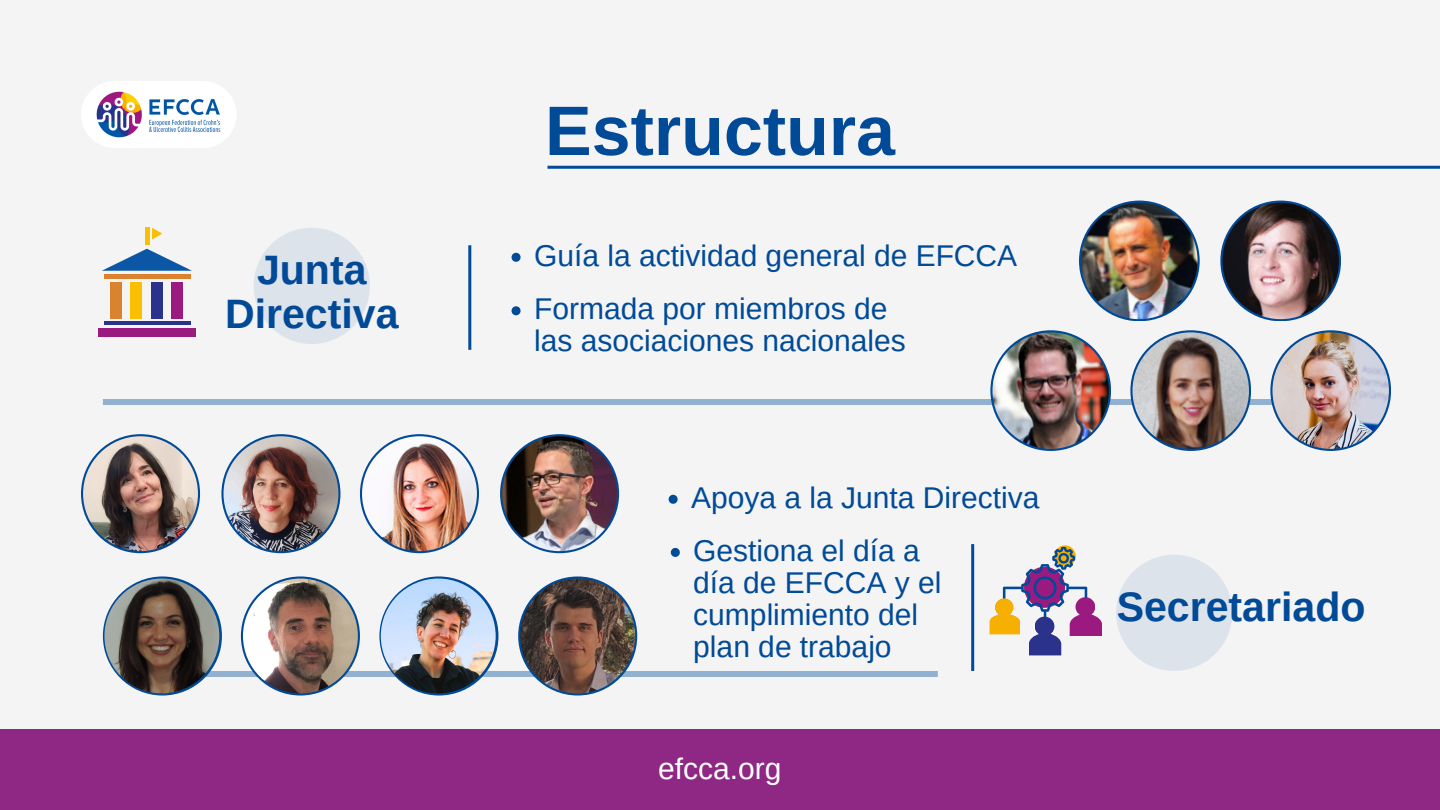
<style>
.page{position:relative;width:1440px;height:810px;background:#f4f4f4}
.page>*{position:absolute;margin:0;border:0;box-sizing:border-box;transform-origin:0 0}
.t1{font:700 70px "Arimo";color:#004a98}
.t2{font:700 41.1px/44.2px "Arimo";color:#004a98;text-align:center}
.t3{font:30px/32.2px "Arimo";color:#004a98}
.t4{font:30px "Arimo";color:#fff}
</style>
<div class="page">
<hr style="left:547px;top:166px;width:893px;height:3px;background:#004a98">
<div style="left:81px;top:81px;width:156px;height:67px;background:#fff;border-radius:33px"></div>
<img style="left:96px;top:91px;width:125px;height:47px">
<div style="left:171px;top:282px;width:12px;height:36px;background:#9b1a80"></div>
<div style="left:110px;top:282px;width:12px;height:36px;background:#da822d"></div>
<div style="left:130px;top:282px;width:12px;height:36px;background:#fbbf02"></div>
<div style="left:151px;top:282px;width:12px;height:36px;background:#2a328b"></div>
<div style="left:98px;top:328px;width:98px;height:9px;background:#9b1a80"></div>
<hr style="left:104px;top:322px;width:86px;height:3px;background:#2a328b">
<svg style="left:102px;top:249px;width:90px;height:22px"></svg>
<div style="left:145px;top:228px;width:5px;height:17px;background:#fbbf02"></div>
<svg style="left:152px;top:228px;width:10px;height:11px"></svg>
<div style="left:104px;top:274px;width:86px;height:5px;background:#da822d"></div>
<div style="left:254px;top:228px;width:116px;height:116px;background:#dce3ea;border-radius:50%"></div>
<svg style="left:512px;top:253px;width:9px;height:9px"></svg>
<svg style="left:512px;top:306px;width:9px;height:9px"></svg>
<hr style="left:468px;top:245px;width:3px;height:105px;background:#004a98">
<div style="left:0;top:729px;width:1440px;height:81px;background:#8f2884"></div>
<svg style="left:1054px;top:545px;width:22px;height:22px"></svg>
<svg style="left:990px;top:547px;width:112px;height:108px"></svg>
<div style="left:1035px;top:617px;width:19px;height:19px;background:#2a328b;border-radius:50%"></div>
<div style="left:1116px;top:555px;width:116px;height:116px;background:#dce3ea;border-radius:50%"></div>
<hr style="left:971px;top:544px;width:3px;height:127px;background:#004a98">
<div style="left:103px;top:399px;width:1215px;height:6px;background:#92b0cf"></div>
<svg style="left:1079px;top:201px;width:121px;height:120px"></svg>
<img style="left:1081px;top:203px;width:117px;height:116px;border-radius:50%">
<svg style="left:1220px;top:201px;width:121px;height:120px"></svg>
<img style="left:1222px;top:203px;width:117px;height:116px;border-radius:50%">
<svg style="left:990px;top:330px;width:121px;height:121px"></svg>
<img style="left:993px;top:332px;width:116px;height:117px;border-radius:50%">
<svg style="left:1130px;top:330px;width:121px;height:121px"></svg>
<img style="left:1133px;top:332px;width:116px;height:117px;border-radius:50%">
<svg style="left:1270px;top:330px;width:121px;height:121px"></svg>
<img style="left:1272px;top:332px;width:117px;height:117px;border-radius:50%">
<svg style="left:671px;top:548px;width:9px;height:9px"></svg>
<svg style="left:669px;top:495px;width:9px;height:9px"></svg>
<div style="left:149px;top:671px;width:789px;height:6px;background:#92b0cf"></div>
<svg style="left:81px;top:434px;width:119px;height:119px"></svg>
<img style="left:83px;top:436px;width:115px;height:115px;border-radius:50%">
<svg style="left:221px;top:434px;width:119px;height:119px"></svg>
<img style="left:224px;top:436px;width:114px;height:115px;border-radius:50%">
<svg style="left:360px;top:434px;width:119px;height:119px"></svg>
<img style="left:362px;top:436px;width:115px;height:115px;border-radius:50%">
<svg style="left:103px;top:576px;width:119px;height:120px"></svg>
<svg style="left:379px;top:576px;width:119px;height:120px"></svg>
<svg style="left:518px;top:576px;width:119px;height:120px"></svg>
<img style="left:520px;top:579px;width:115px;height:114px;border-radius:50%">
<svg style="left:241px;top:576px;width:119px;height:120px"></svg>
<img style="left:243px;top:579px;width:115px;height:114px;border-radius:50%">
<img style="left:104px;top:579px;width:115px;height:114px;border-radius:50%">
<svg style="left:500px;top:434px;width:119px;height:119px"></svg>
<img style="left:502px;top:436px;width:115px;height:115px;border-radius:50%">
<img style="left:381px;top:579px;width:115px;height:114px;border-radius:50%">
<h1 class="t2" style="left:225px;top:248px;width:175px">Junta<br>Directiva</h1>
<p class="t1" style="left:545px;top:92px;width:352px">Estructura</p>
<p class="t3" style="left:534px;top:239px;width:485px">Guía la actividad general de EFCCA</p>
<p class="t3" style="left:534px;top:293px;width:373px">Formada por miembros de las asociaciones nacionales</p>
<p class="t3" style="left:691px;top:481px;width:350px">Apoya a la Junta Directiva</p>
<p class="t3" style="left:693px;top:534px;width:250px">Gestiona el día a día de EFCCA y el cumplimiento del plan de trabajo</p>
<h2 class="t4" style="left:658px;top:752px;width:125px">efcca.org</h2>
<p class="t2" style="left:1117px;top:584px;width:250px">Secretariado</p>
</div>
